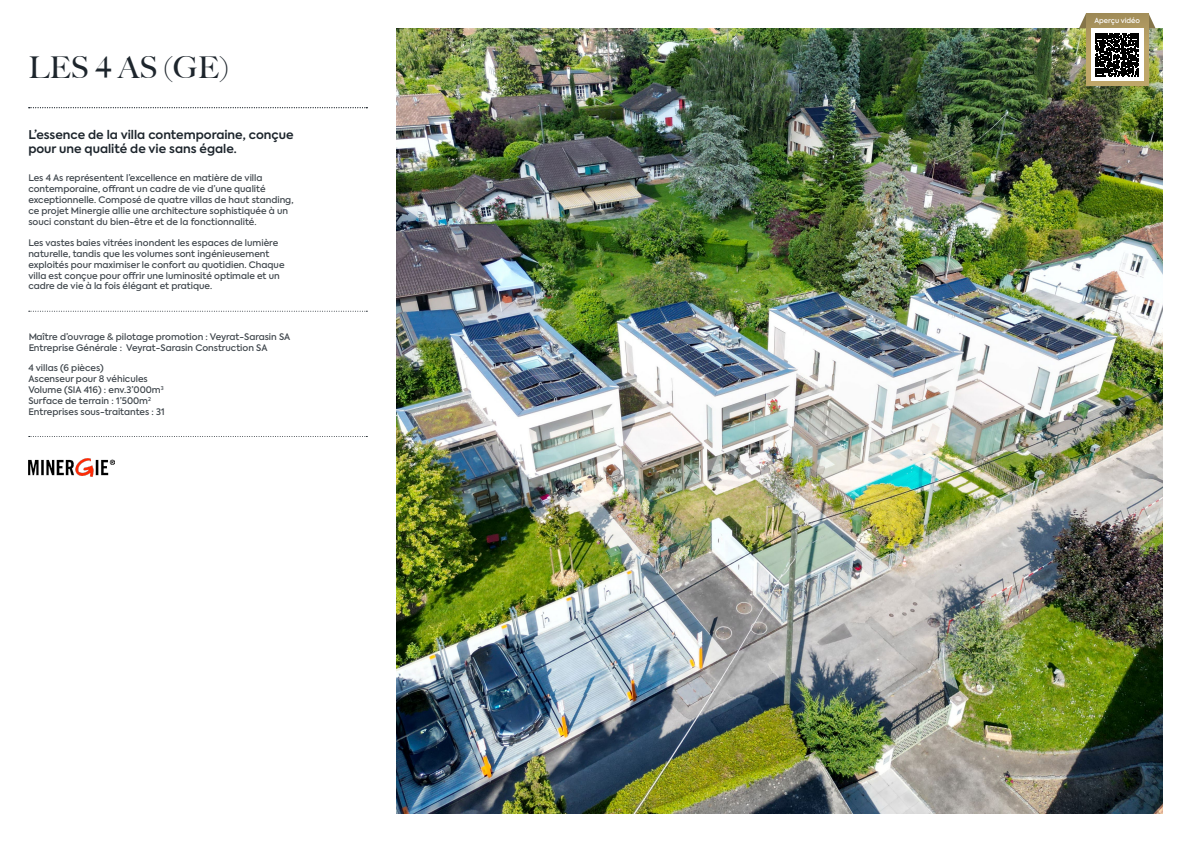
<style>
.page{position:relative;width:1191px;height:842px;background:#fff}
.page>*{position:absolute;margin:0;border:0;box-sizing:border-box;transform-origin:0 0}
.t1{font:500 30px "Big Caslon";color:#1d252c}
.t2{font:600 12px/14.4px "Axiforma";color:#1d252c}
.t3{font:500 9px/10.8px "Axiforma";color:#1d252c}
.t4{font:500 7px "Axiforma";color:#fff}
</style>
<div class="page">
<svg style="left:29px;top:107px;width:338px;height:1px"></svg>
<svg style="left:29px;top:311px;width:338px;height:1px"></svg>
<img style="left:28px;top:458px;width:86px;height:18px">
<svg style="left:29px;top:436px;width:338px;height:1px"></svg>
<img style="left:397px;top:28px;width:765px;height:786px">
<div style="left:1086px;top:13px;width:62px;height:73px;background:#bea669"></div>
<div style="left:1090px;top:28px;width:53px;height:53px;background:#fff"></div>
<svg style="left:1079px;top:13px;width:76px;height:63px"></svg>
<h1 class="t1" style="left:28px;top:43px;width:202px">LES 4 AS (GE)</h1>
<h2 class="t2" style="left:28px;top:127px;width:267px">L’essence de la villa contemporaine, conçue pour une qualité de vie sans égale.</h2>
<p class="t3" style="left:28px;top:173px;width:267px">Les 4 As représentent l’excellence en matière de villa contemporaine, offrant un cadre de vie d’une qualité exceptionnelle. Composé de quatre villas de haut standing, ce projet Minergie allie une architecture sophistiquée à un souci constant du bien-être et de la fonctionnalité.</p>
<p class="t3" style="left:28px;top:238px;width:258px">Les vastes baies vitrées inondent les espaces de lumière naturelle, tandis que les volumes sont ingénieusement exploités pour maximiser le confort au quotidien. Chaque villa est conçue pour offrir une luminosité optimale et un cadre de vie à la fois élégant et pratique.</p>
<p class="t3" style="left:28px;top:331px;width:263px">Maître d’ouvrage &amp; pilotage promotion : Veyrat-Sarasin SA<br>Entreprise Générale : Veyrat-Sarasin Construction SA</p>
<p class="t3" style="left:28px;top:363px;width:138px">4 villas (6 pièces)<br>Ascenseur pour 8 véhicules<br>Volume (SIA 416) : env.3’000m<sup>3<br></sup>Surface de terrain : 1’500m<sup>2<br></sup>Entreprises sous-traitantes : 31</p>
<p class="t4" style="left:1094px;top:16px;width:47px">Aperçu vidéo</p>
</div>
